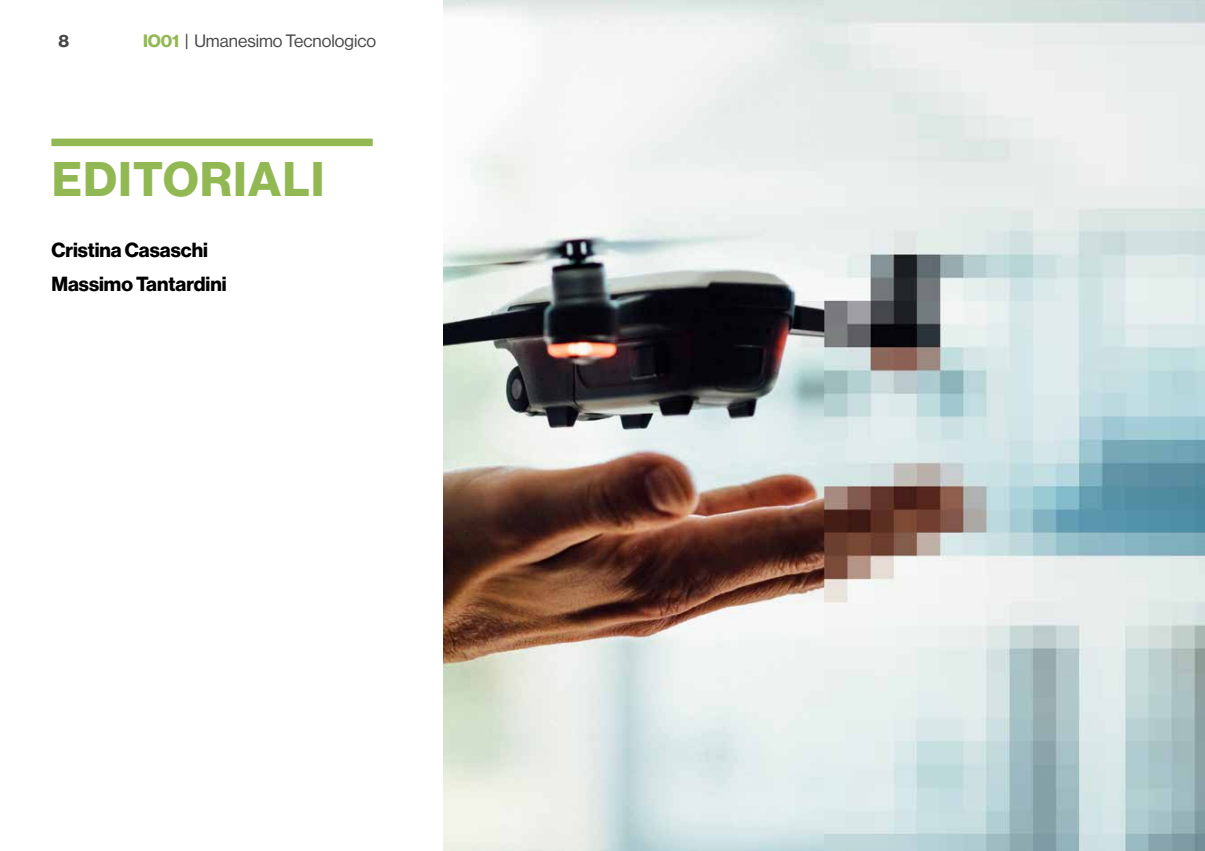
<style>
.page{position:relative;width:1205px;height:851px;background:#fff}
.page>*{position:absolute;margin:0;border:0;box-sizing:border-box;transform-origin:0 0}
.t1{font:700 47.5px "Neue Haas Display";letter-spacing:.03em;color:#92b853}
.t2{font:700 20px/33.1px "Neue Haas Display";color:#000}
.t3{font:17.5px "Neue Haas Display";color:#484848}
.t4{font:700 17.5px "Neue Haas Display";color:#484848}
.s1{font-weight:700;color:#92b853}
</style>
<div class="page">
<div style="left:51px;top:139px;width:322px;height:7px;background:#92b853"></div>
<img style="left:444px;top:0;width:761px;height:850px">
<p class="t4" style="left:58px;top:30px;width:12px">8</p>
<p class="t3" style="left:143px;top:31px;width:235px"><span class="s1">IO01</span> | Umanesimo Tecnologico</p>
<h1 class="t1" style="left:52px;top:151px;width:274px">EDITORIALI</h1>
<p class="t2" style="left:51px;top:234px;width:177px">Cristina Casaschi<br>Massimo Tantardini</p>
</div>
